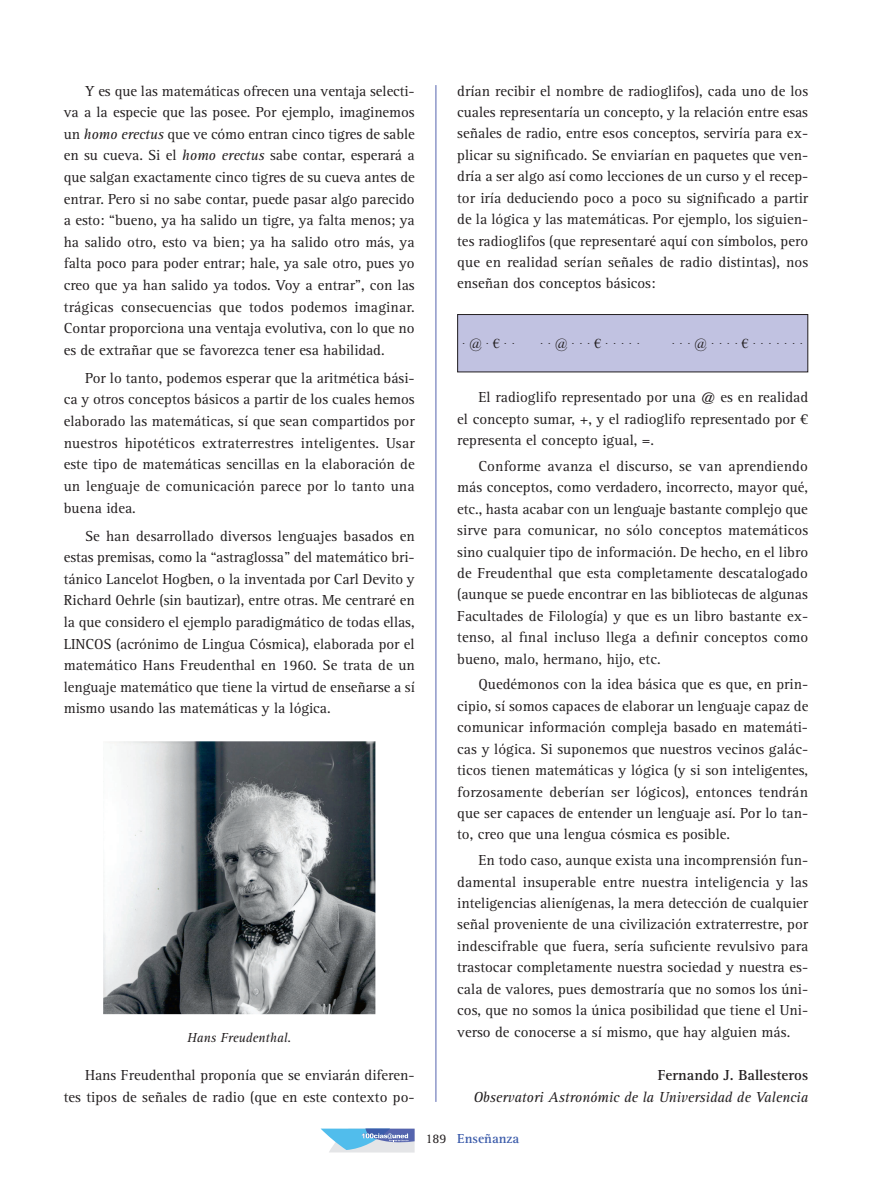
<style>
.page{position:relative;width:872px;height:1187px;background:#fff}
.page>*{position:absolute;margin:0;border:0;box-sizing:border-box;transform-origin:0 0}
.t1{font:15px/21.5px "Rotis Serif Std";color:#231f20;text-align:justify}
.t2{font:italic 15px "Rotis Serif Std";letter-spacing:-.005em;color:#231f20}
.t3{font:700 15px "Rotis Serif Std";color:#231f20}
.t4{font:13.5px "Times New Roman";color:#231f20}
.t5{font:italic 13.5px "Rotis Serif Std";color:#231f20}
.t6{font:700 13.5px "Rotis Serif Std";color:#3c5caa}
.s1{font-style:italic}
.s2{font-weight:400;color:#231f20}
</style>
<div class="page">
<hr style="left:435px;top:85px;width:1px;height:1016px;background:#5564ae">
<img style="left:103px;top:741px;width:272px;height:273px">
<div style="left:457px;top:314px;width:350px;height:58px;background:#c1c2e1"></div>
<div style="left:457px;top:314px;width:351px;height:58px;border:1px solid #231f20"></div>
<svg style="left:320px;top:1128px;width:94px;height:24px;background:#9bc2e0"></svg>
<p class="t1" style="left:64px;top:80px;width:352px;text-indent:21px">Y es que las matemáticas ofrecen una ventaja selecti&shy;va a la especie que las posee. Por ejemplo, imaginemos un <span class="s1">homo erectus</span> que ve cómo entran cinco tigres de sable en su cueva. Si el <span class="s1">homo erectus</span> sabe contar, esperará a que salgan exactamente cinco tigres de su cueva antes de entrar. Pero si no sabe contar, puede pasar algo parecido a esto: “bueno, ya ha salido un tigre, ya falta menos; ya ha salido otro, esto va bien; ya ha salido otro más, ya falta poco para poder entrar; hale, ya sale otro, pues yo creo que ya han salido ya todos. Voy a entrar”, con las trágicas consecuencias que todos podemos imaginar.<br>Contar proporciona una ventaja evolutiva, con lo que no es de extrañar que se favorezca tener esa habilidad.</p>
<p class="t1" style="left:64px;top:367px;width:352px;text-indent:21px">Por lo tanto, podemos esperar que la aritmética bási&shy;ca y otros conceptos básicos a partir de los cuales hemos elaborado las matemáticas, sí que sean compartidos por nuestros hipotéticos extraterrestres inteligentes. Usar este tipo de matemáticas sencillas en la elaboración de un lenguaje de comunicación parece por lo tanto una buena idea.</p>
<p class="t1" style="left:64px;top:525px;width:353px;text-indent:21px">Se han desarrollado diversos lenguajes basados en estas premisas, como la “astraglossa” del matemático bri&shy;tánico Lancelot Hogben, o la inventada por Carl Devito y Richard Oehrle (sin bautizar), entre otras. Me centraré en la que considero el ejemplo paradigmático de todas ellas, LINCOS (acrónimo de Lingua Cósmica), elaborada por el matemático Hans Freudenthal en 1960. Se trata de un lenguaje matemático que tiene la virtud de enseñarse a sí mismo usando las matemáticas y la lógica.</p>
<p class="t5" style="left:187px;top:1029px;width:106px">Hans Freudenthal.</p>
<p class="t1" style="left:64px;top:1064px;width:352px;text-align:right">Hans Freudenthal proponía que se enviarán diferen-<br>tes tipos de señales de radio (que en este contexto po-</p>
<p class="t1" style="left:457px;top:80px;width:352px">drían recibir el nombre de radioglifos), cada uno de los cuales representaría un concepto, y la relación entre esas señales de radio, entre esos conceptos, serviría para ex&shy;plicar su significado. Se enviarían en paquetes que ven&shy;dría a ser algo así como lecciones de un curso y el recep&shy;tor iría deduciendo poco a poco su significado a partir de la lógica y las matemáticas. Por ejemplo, los siguien&shy;tes radioglifos (que representaré aquí con símbolos, pero que en realidad serían señales de radio distintas), nos enseñan dos conceptos básicos:</p>
<p class="t4" style="left:461px;top:334px;width:56px">· @ · € · ·</p>
<p class="t4" style="left:539px;top:334px;width:103px">· · @ · · · € · · · · ·</p>
<p class="t4" style="left:671px;top:334px;width:134px">· · · @ · · · · € · · · · · · ·</p>
<p class="t1" style="left:457px;top:387px;width:352px;text-indent:21px">El radioglifo representado por una @ es en realidad el concepto sumar, +, y el radioglifo representado por € representa el concepto igual, =.</p>
<p class="t1" style="left:457px;top:455px;width:352px;text-indent:21px">Conforme avanza el discurso, se van aprendiendo más conceptos, como verdadero, incorrecto, mayor qué, etc., hasta acabar con un lenguaje bastante complejo que sirve para comunicar, no sólo conceptos matemáticos sino cualquier tipo de información. De hecho, en el libro de Freudenthal que esta completamente descatalogado (aunque se puede encontrar en las bibliotecas de algunas Facultades de Filología) y que es un libro bastante ex&shy;tenso, al final incluso llega a definir conceptos como bueno, malo, hermano, hijo, etc.</p>
<p class="t1" style="left:457px;top:674px;width:352px;text-indent:21px">Quedémonos con la idea básica que es que, en prin&shy;cipio, sí somos capaces de elaborar un lenguaje capaz de comunicar información compleja basado en matemáti&shy;cas y lógica. Si suponemos que nuestros vecinos galác&shy;ticos tienen matemáticas y lógica (y si son inteligentes, forzosamente deberían ser lógicos), entonces tendrán que ser capaces de entender un lenguaje así. Por lo tan&shy;to, creo que una lengua cósmica es posible.</p>
<p class="t1" style="left:457px;top:849px;width:353px;text-indent:21px">En todo caso, aunque exista una incomprensión fun&shy;damental insuperable entre nuestra inteligencia y las inteligencias alienígenas, la mera detección de cualquier señal proveniente de una civilización extraterrestre, por indescifrable que fuera, sería suficiente revulsivo para trastocar completamente nuestra sociedad y nuestra es&shy;cala de valores, pues demostraría que no somos los úni&shy;cos, que no somos la única posibilidad que tiene el Uni&shy;verso de conocerse a sí mismo, que hay alguien más.</p>
<p class="t3" style="left:657px;top:1066px;width:152px">Fernando J. Ballesteros</p>
<p class="t2" style="left:473px;top:1088px;width:336px">Observatori Astronómic de la Universidad de Valencia</p>
<p class="t6" style="left:425px;top:1130px;width:95px"><span class="s2">189</span> Enseñanza</p>
</div>
